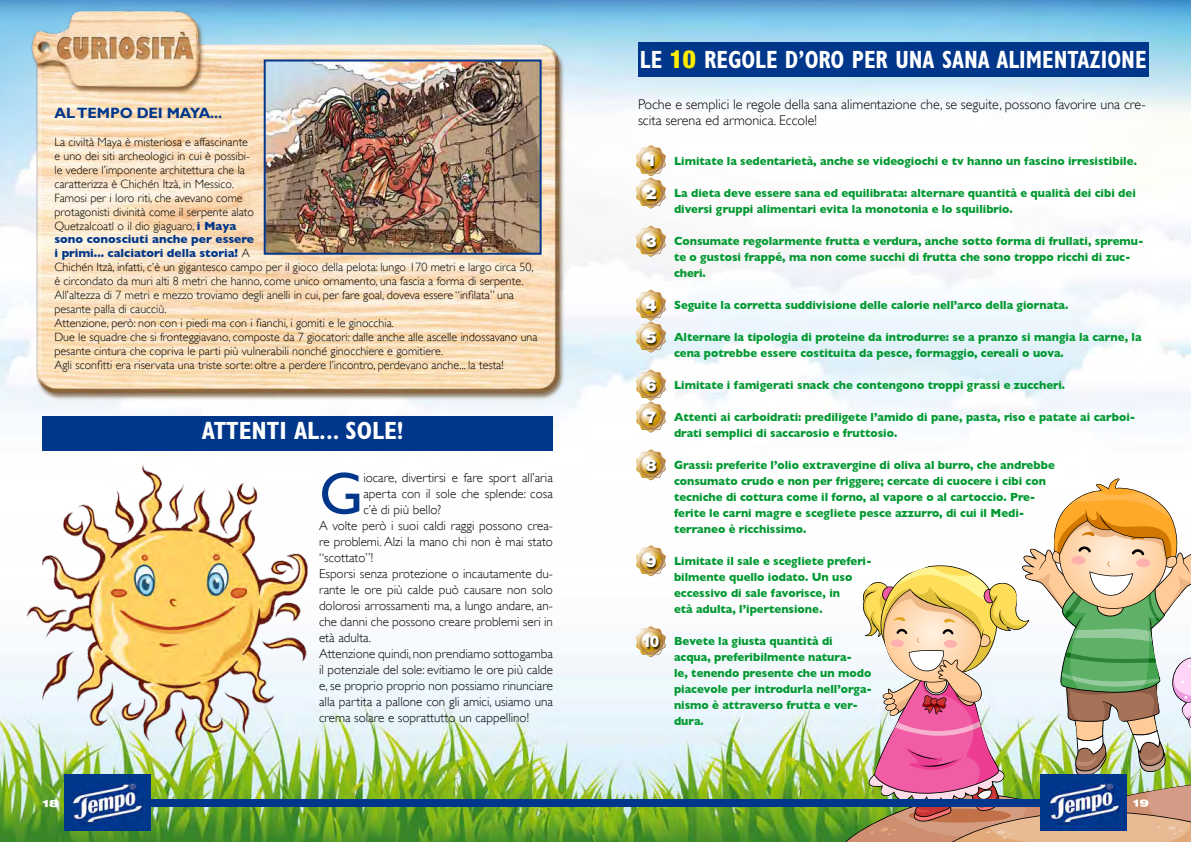
<style>
.page{position:relative;width:1191px;height:842px;background:#fff}
.page>*{position:absolute;margin:0;border:0;box-sizing:border-box;transform-origin:0 0}
.t1{font:59.9px "Gill Sans";color:#00378b}
.t2{font:700 condensed 25px "Gill Sans Std";color:#fff;scale:.9 1}
.t3{font:700 condensed 25px "Gill Sans Std";color:#fff}
.t4{font:900 16.2px/32.4px "Helvetica Neue LT Std";color:#fff}
.t5{font:900 16.2px "Helvetica Neue LT Std";color:#fff;scale:.85 1}
.t6{font:700 15px "Gill Sans Std";letter-spacing:-.01em;color:#00378b}
.t7{font:300 14px/16px "Gill Sans";color:#000}
.t8{font:300 13px "Gill Sans";color:#000}
.t9{font:700 12px/16px "Gill Sans";color:#009930;scale:.95 1}
.t10{font:300 12px/13.9px "Gill Sans";color:#000}
.t11{font:900 expanded 10px "Helvetica Neue LT Std";color:#fff}
.s1{font-weight:700;color:#00378b}
.s2{font-family:"Helvetica Neue LT Std";font-weight:900;color:#ffed00}
</style>
<div class="page">
<img style="left:0;top:0;width:1191px;height:842px">
<img style="left:7px;top:2px;width:581px;height:421px">
<div style="left:638px;top:43px;width:510px;height:34px;background:#00378b"></div>
<div style="left:43px;top:416px;width:510px;height:34px;background:#00378b"></div>
<img style="left:20px;top:458px;width:299px;height:314px">
<img style="left:267px;top:63px;width:271px;height:189px">
<div style="left:264px;top:60px;width:277px;height:195px;border:2px solid #00378b"></div>
<svg style="left:635px;top:144px;width:31px;height:64px"></svg>
<div style="left:646px;top:188px;width:12px;height:14px;background:#000;opacity:.75"></div>
<svg style="left:635px;top:225px;width:31px;height:32px"></svg>
<div style="left:646px;top:236px;width:12px;height:14px;background:#000;opacity:.75"></div>
<svg style="left:635px;top:289px;width:31px;height:63px"></svg>
<div style="left:645px;top:332px;width:13px;height:14px;background:#000;opacity:.75"></div>
<svg style="left:635px;top:369px;width:31px;height:63px"></svg>
<div style="left:646px;top:412px;width:11px;height:14px;background:#000;opacity:.75"></div>
<svg style="left:635px;top:449px;width:31px;height:31px"></svg>
<div style="left:646px;top:460px;width:12px;height:14px;background:#000;opacity:.75"></div>
<svg style="left:635px;top:545px;width:31px;height:31px"></svg>
<div style="left:646px;top:556px;width:12px;height:14px;background:#000;opacity:.75"></div>
<svg style="left:635px;top:625px;width:31px;height:32px"></svg>
<div style="left:643px;top:636px;width:18px;height:15px;background:#000;opacity:.75"></div>
<div style="left:138px;top:799px;width:913px;height:7px;background:#00378b"></div>
<div style="left:64px;top:775px;width:86px;height:56px;background:#00378b"></div>
<img style="left:71px;top:779px;width:73px;height:49px">
<img style="left:844px;top:478px;width:347px;height:364px">
<p class="t6" style="left:54px;top:104px;width:169px">AL TEMPO DEI MAYA...</p>
<p class="t10" style="left:54px;top:135px;width:484px">La civiltà Maya è misteriosa e affascinante<br>e uno dei siti archeologici in cui è possibi-<br>le vedere l’imponente architettura che la<br>caratterizza è Chichén Itzà, in Messico.<br>Famosi per i loro riti, che avevano come<br>protagonisti divinità come il serpente alato<br>Quetzalcoatl o il dio giaguaro, <span class="s1">i Maya<br>sono conosciuti anche per essere<br>i primi... calciatori della storia!</span> A<br>Chichén Itzà, infatti, c’è un gigantesco campo per il gioco della pelota: lungo 170 metri e largo circa 50, è circondato da muri alti 8 metri che hanno, come unico ornamento, una fascia a forma di serpente.<br>All’altezza di 7 metri e mezzo troviamo degli anelli in cui, per fare goal, doveva essere “infilata” una pesante palla di caucciù.<br>Attenzione, però: non con i piedi ma con i fianchi, i gomiti e le ginocchia.<br>Due le squadre che si fronteggiavano, composte da 7 giocatori: dalle anche alle ascelle indossavano una pesante cintura che copriva le parti più vulnerabili nonché ginocchiere e gomitiere.<br>Agli sconfitti era riservata una triste sorte: oltre a perdere l’incontro, perdevano anche... la testa!</p>
<p class="t11" style="left:43px;top:796px;width:18px">18</p>
<h2 class="t3" style="left:202px;top:416px;width:203px">ATTENTI AL... SOLE!</h2>
<h1 class="t1" style="left:319px;top:458px;width:46px">G</h1>
<p class="t8" style="left:363px;top:470px;width:191px">iocare, divertirsi e fare sport all’aria</p>
<p class="t8" style="left:363px;top:486px;width:191px">aperta con il sole che splende: cosa</p>
<p class="t8" style="left:363px;top:502px;width:79px">c’è di più bello?</p>
<p class="t8" style="left:319px;top:518px;width:235px">A volte però i suoi caldi raggi possono crea-</p>
<p class="t8" style="left:319px;top:534px;width:235px">re problemi. Alzi la mano chi non è mai stato</p>
<p class="t8" style="left:319px;top:550px;width:56px">“scottato”!</p>
<p class="t8" style="left:319px;top:566px;width:235px">Esporsi senza protezione o incautamente du-</p>
<p class="t8" style="left:319px;top:582px;width:235px">rante le ore più calde può causare non solo</p>
<p class="t8" style="left:319px;top:598px;width:235px">dolorosi arrossamenti ma, a lungo andare, an-</p>
<p class="t8" style="left:319px;top:614px;width:235px">che danni che possono creare problemi seri in</p>
<p class="t8" style="left:319px;top:630px;width:54px">età adulta.</p>
<p class="t8" style="left:319px;top:646px;width:235px">Attenzione quindi, non prendiamo sottogamba</p>
<p class="t8" style="left:319px;top:662px;width:235px">il potenziale del sole: evitiamo le ore più calde</p>
<p class="t8" style="left:319px;top:678px;width:235px">e, se proprio proprio non possiamo rinunciare</p>
<p class="t8" style="left:319px;top:694px;width:235px">alla partita a pallone con gli amici, usiamo una</p>
<p class="t8" style="left:319px;top:710px;width:211px">crema solare e soprattutto un cappellino!</p>
<h2 class="t2" style="left:640px;top:45px;width:564px">LE <span class="s2">10</span> REGOLE D’ORO PER UNA SANA ALIMENTAZIONE</h2>
<p class="t7" style="left:638px;top:96px;width:509px">Poche e semplici le regole della sana alimentazione che, se seguite, possono favorire una cre&shy;scita serena ed armonica. Eccole!</p>
<h3 class="t4" style="left:645px;top:144px;width:12px">1<br>2</h3>
<h3 class="t4" style="left:645px;top:225px;width:12px">3</h3>
<h3 class="t4" style="left:645px;top:289px;width:12px;line-height:31.9px">4<br>5</h3>
<h3 class="t4" style="left:645px;top:369px;width:12px;line-height:32px">6<br>7</h3>
<h3 class="t4" style="left:645px;top:449px;width:12px">8</h3>
<h3 class="t4" style="left:645px;top:545px;width:12px">9</h3>
<h3 class="t5" style="left:642px;top:631px;width:22px">10</h3>
<p class="t9" style="left:674px;top:153px;width:489px">Limitate la sedentarietà, anche se videogiochi e tv hanno un fascino irresistibile.</p>
<p class="t9" style="left:674px;top:185px;width:487px">La dieta deve essere sana ed equilibrata: alternare quantità e qualità dei cibi dei diversi gruppi alimentari evita la monotonia e lo squilibrio.</p>
<p class="t9" style="left:674px;top:233px;width:496px">Consumate regolarmente frutta e verdura, anche sotto forma di frullati, spremu&shy;te o gustosi frappé, ma non come succhi di frutta che sono troppo ricchi di zuc&shy;cheri.</p>
<p class="t9" style="left:674px;top:297px;width:416px">Seguite la corretta suddivisione delle calorie nell’arco della giornata.</p>
<p class="t9" style="left:674px;top:329px;width:493px">Alternare la tipologia di proteine da introdurre: se a pranzo si mangia la carne, la cena potrebbe essere costituita da pesce, formaggio, cereali o uova.</p>
<p class="t9" style="left:674px;top:377px;width:413px">Limitate i famigerati snack che contengono troppi grassi e zuccheri.</p>
<p class="t9" style="left:674px;top:409px;width:487px">Attenti ai carboidrati: prediligete l’amido di pane, pasta, riso e patate ai carboi&shy;drati semplici di saccarosio e fruttosio.</p>
<p class="t9" style="left:674px;top:457px;width:402px">Grassi: preferite l’olio extravergine di oliva al burro, che andrebbe consumato crudo e non per friggere; cercate di cuocere i cibi con tecniche di cottura come il forno, al vapore o al cartoccio. Pre&shy;ferite le carni magre e scegliete pesce azzurro, di cui il Medi&shy;terraneo è ricchissimo.</p>
<p class="t9" style="left:674px;top:553px;width:209px">Limitate il sale e scegliete preferi&shy;bilmente quello iodato. Un uso eccessivo di sale favorisce, in<br>età adulta, l’ipertensione.</p>
<p class="t9" style="left:674px;top:633px;width:210px">Bevete la giusta quantità di acqua, preferibilmente natura-<br>le, tenendo presente che un modo piacevole per introdurla nell’orga&shy;nismo è attraverso frutta e ver&shy;dura.</p>
</div>
